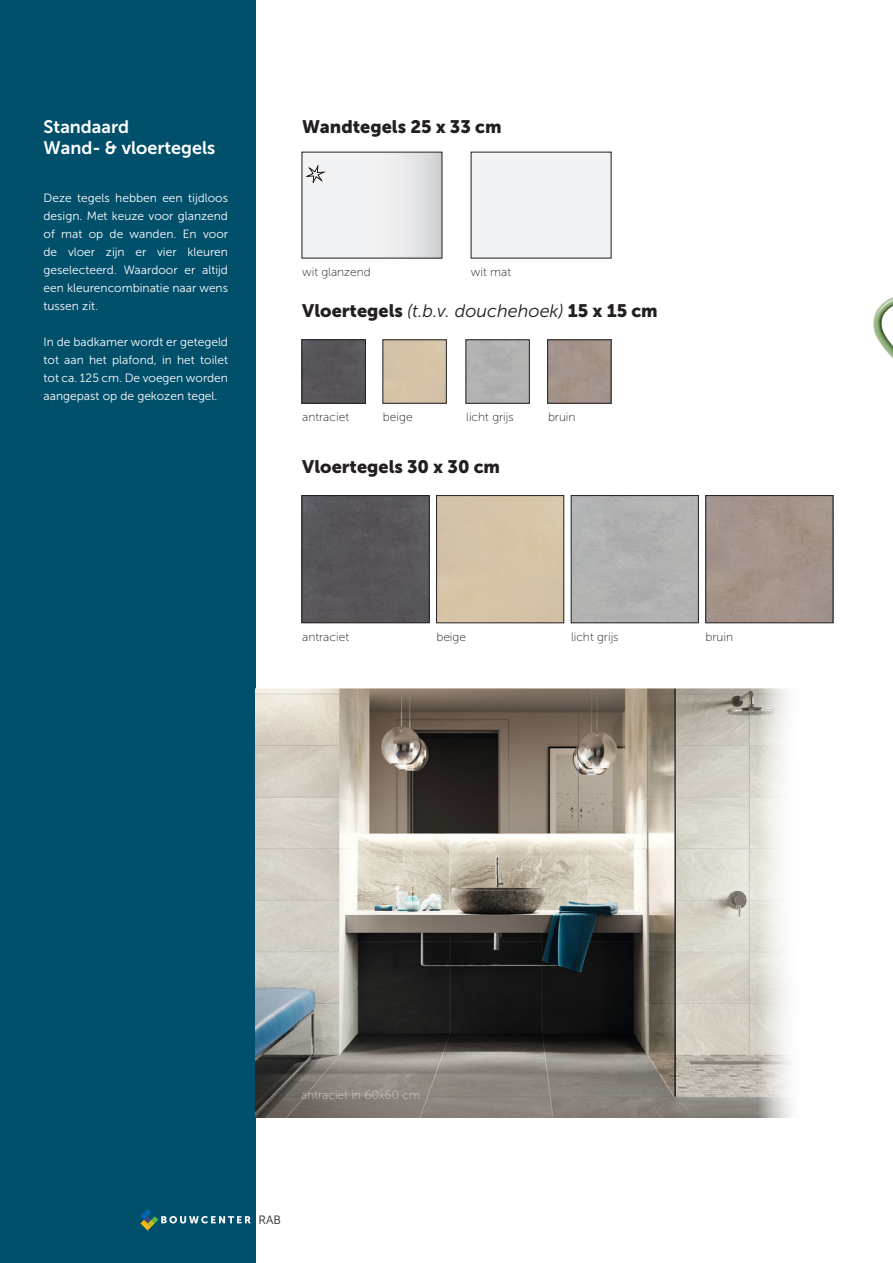
<style>
.page{position:relative;width:893px;height:1263px;background:#fff}
.page>*{position:absolute;margin:0;border:0;box-sizing:border-box;transform-origin:0 0}
.t1{font:18px "Museo Sans 900";color:#231f20}
.t2{font:18px/21.6px "Museo Sans 700";color:#fff}
.t3{font:12px/18px "Museo Sans 300";color:#fff;text-align:justify}
.t4{font:12px "Museo Sans 100";color:#231f20}
.t5{font:12px "Museo Sans 100";color:#d1d2d4}
.t6{font:12px "Museo Sans 300";color:#231f20}
.s1{font-family:"Museo Sans 300";font-style:italic}
</style>
<div class="page">
<div style="left:0;top:0;width:255px;height:1263px;background:#004f6b"></div>
<div style="left:471px;top:152px;width:140px;height:106px;background:#f2f3f4"></div>
<svg style="left:302px;top:152px;width:140px;height:106px;fill:#f0f1f2"></svg>
<svg style="left:306px;top:166px;width:19px;height:18px"></svg>
<div style="left:304px;top:342px;width:60px;height:59px;background:#58555a"></div>
<div style="left:302px;top:340px;width:64px;height:63px;border:1px solid #231f20"></div>
<div style="left:304px;top:497px;width:123px;height:124px;background:#59555a"></div>
<div style="left:302px;top:495px;width:127px;height:128px;border:1px solid #231f20"></div>
<div style="left:436px;top:495px;width:128px;height:128px;border:1px solid #231f20"></div>
<div style="left:571px;top:495px;width:128px;height:128px;border:1px solid #231f20"></div>
<div style="left:706px;top:495px;width:127px;height:128px;border:1px solid #231f20"></div>
<svg style="left:140px;top:1209px;width:111px;height:21px"></svg>
<img style="left:255px;top:689px;width:537px;height:428px">
<img style="left:873px;top:297px;width:20px;height:62px">
<h1 class="t2" style="left:44px;top:116px;width:173px">Standaard<br>Wand- &amp; vloertegels</h1>
<p class="t3" style="left:44px;top:189px;width:186px">Deze tegels hebben een tijdloos design. Met keuze voor glanzend of mat op de wanden. En voor de vloer zijn er vier kleuren geselecteerd. Waardoor er altijd een kleurencombinatie naar wens tussen zit.</p>
<p class="t3" style="left:44px;top:333px;width:186px">In de badkamer wordt er getegeld tot aan het plafond, in het toilet tot ca. 125 cm. De voegen worden aangepast op de gekozen tegel.</p>
<h1 class="t1" style="left:302px;top:116px;width:201px">Wandtegels 25 x 33 cm</h1>
<p class="t4" style="left:302px;top:266px;width:70px">wit glanzend</p>
<p class="t4" style="left:471px;top:266px;width:42px">wit mat</p>
<h1 class="t1" style="left:302px;top:300px;width:357px">Vloertegels <span class="s1">(t.b.v. douchehoek)</span> 15 x 15 cm</h1>
<p class="t4" style="left:302px;top:411px;width:48px">antraciet</p>
<p class="t4" style="left:383px;top:411px;width:31px">beige</p>
<p class="t4" style="left:466px;top:411px;width:49px">licht grijs</p>
<p class="t4" style="left:548px;top:411px;width:29px">bruin</p>
<h1 class="t1" style="left:302px;top:456px;width:199px">Vloertegels 30 x 30 cm</h1>
<p class="t4" style="left:302px;top:630px;width:48px">antraciet</p>
<p class="t4" style="left:436px;top:630px;width:31px">beige</p>
<p class="t4" style="left:571px;top:630px;width:49px">licht grijs</p>
<p class="t4" style="left:706px;top:630px;width:29px">bruin</p>
<p class="t5" style="left:301px;top:1088px;width:120px">antraciet in 60x60 cm</p>
<p class="t6" style="left:259px;top:1213px;width:24px">RAB</p>
</div>
